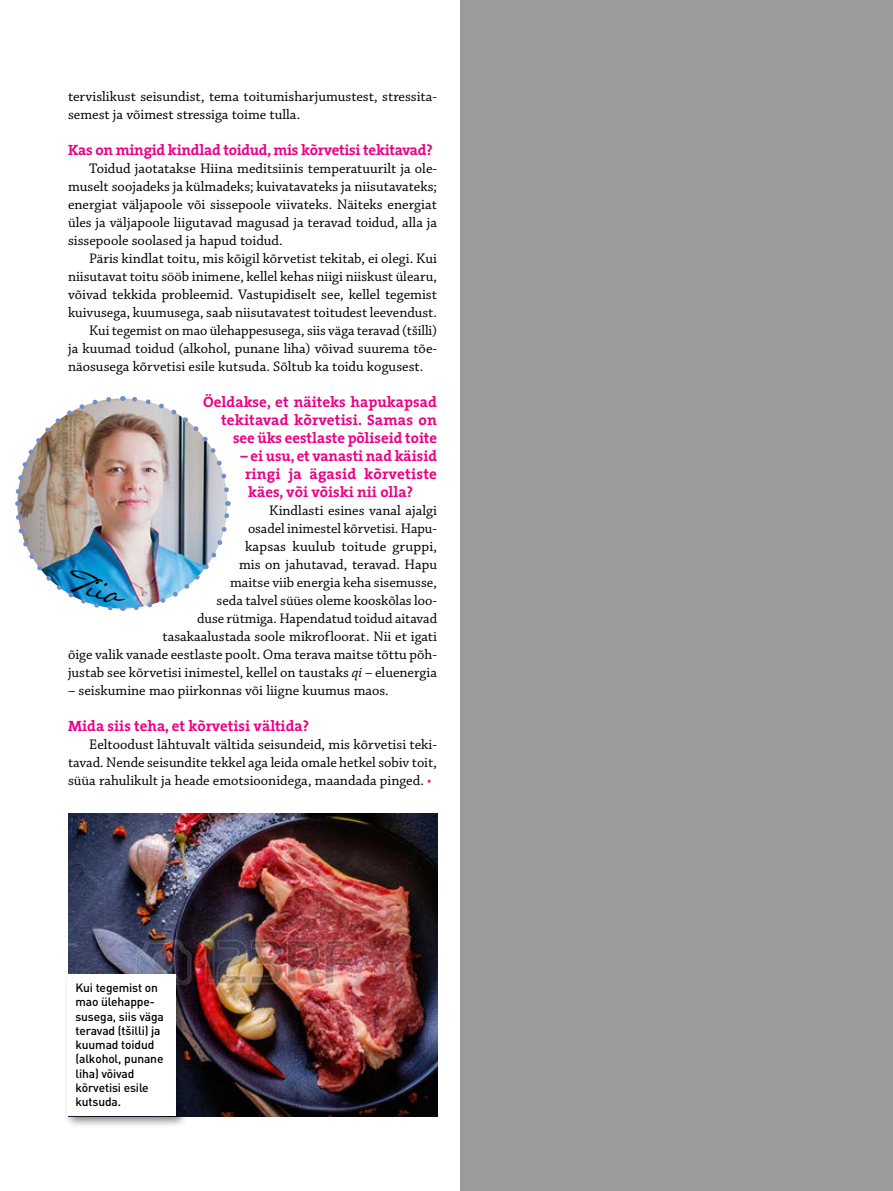
<style>
.page{position:relative;width:893px;height:1191px;background:#fff}
.page>*{position:absolute;margin:0;border:0;box-sizing:border-box;transform-origin:0 0}
.t1{font:700 15px/18px "The Serif";color:#eb0087;text-align:right}
.t2{font:700 15px "The Serif";letter-spacing:-.02em;color:#eb0087}
.t3{font:14.55px/18px "Chaparral Pro";color:#000;text-align:justify}
.t4{font:500 12px/14.2px "DIN Pro";letter-spacing:-.01em;color:#000}
.s1{font-style:italic}
.s2{color:#eb0087}
</style>
<div class="page">
<div style="left:460px;top:0;width:433px;height:1191px;background:#9b9b99"></div>
<img style="left:68px;top:813px;width:369px;height:303px">
<div style="left:62px;top:970px;width:126px;height:158px;background:#000;opacity:.5"></div>
<div style="left:67px;top:974px;width:109px;height:142px;background:#fff"></div>
<img style="left:15px;top:396px;width:216px;height:215px">
<p class="t3" style="left:68px;top:88px;width:371px">tervislikust seisundist, tema toitumisharjumustest, stressita&shy;semest ja võimest stressiga toime tulla.</p>
<p class="t2" style="left:68px;top:137px;width:366px">Kas on mingid kindlad toidud, mis kõrvetisi tekitavad?</p>
<p class="t3" style="left:68px;top:160px;width:371px;text-indent:21px">Toidud jaotatakse Hiina meditsiinis temperatuurilt ja ole&shy;muselt soojadeks ja külmadeks; kuivatavateks ja niisutavateks; energiat väljapoole või sissepoole viivateks. Näiteks energiat üles ja väljapoole liigutavad magusad ja teravad toidud, alla ja sissepoole soolased ja hapud toidud.</p>
<p class="t3" style="left:89px;top:250px;width:349px">Päris kindlat toitu, mis kõigil kõrvetist tekitab, ei olegi. Kui</p>
<p class="t3" style="left:68px;top:268px;width:370px">niisutavat toitu sööb inimene, kellel kehas niigi niiskust ülearu,</p>
<p class="t3" style="left:68px;top:286px;width:371px">võivad tekkida probleemid. Vastupidiselt see, kellel tegemist</p>
<p class="t3" style="left:68px;top:304px;width:370px">kuivusega, kuumusega, saab niisutavatest toitudest leevendust.</p>
<p class="t3" style="left:89px;top:322px;width:349px">Kui tegemist on mao ülehappesusega, siis väga teravad (tšilli)</p>
<p class="t3" style="left:68px;top:340px;width:371px">ja kuumad toidud (alkohol, punane liha) võivad suurema tõe-</p>
<p class="t3" style="left:68px;top:358px;width:357px">näosusega kõrvetisi esile kutsuda. Sõltub ka toidu kogusest.</p>
<p class="t1" style="left:203px;top:392px;width:236px">Öeldakse, et näiteks hapukapsad tekitavad kõrvetisi. Samas on see üks eestlaste põliseid toite</p>
<p class="t1" style="left:245px;top:446px;width:194px;text-align:justify;text-indent:-4px">– ei usu, et vanasti nad käisid ringi ja ägasid kõrvetiste käes, või võiski nii olla?</p>
<p class="t3" style="left:68px;top:502px;width:371px;text-align:right">Kindlasti esines vanal ajalgi<br>osadel inimestel kõrvetisi. Hapu-<br>kapsas kuulub toitude gruppi,<br>mis on jahutavad, teravad. Hapu<br>maitse viib energia keha sisemusse,<br>seda talvel süües oleme kooskõlas loo-<br>duse rütmiga. Hapendatud toidud aitavad<br>tasakaalustada soole mikrofloorat. Nii et igati<br>õige valik vanade eestlaste poolt. Oma terava maitse tõttu põh&shy;justab see kõrvetisi inimestel, kellel on taustaks <span class="s1">qi</span> – eluenergia</p>
<p class="t3" style="left:68px;top:682px;width:322px">– seiskumine mao piirkonnas või liigne kuumus maos.</p>
<p class="t1" style="left:68px;top:716px;width:243px">Mida siis teha, et kõrvetisi vältida?</p>
<p class="t3" style="left:68px;top:736px;width:371px;text-indent:21px">Eeltoodust lähtuvalt vältida seisundeid, mis kõrvetisi teki&shy;tavad. Nende seisundite tekkel aga leida omale hetkel sobiv toit, süüa rahulikult ja heade emotsioonidega, maandada pinged. <span class="s2">•</span></p>
<p class="t4" style="left:75px;top:980px;width:90px">Kui tegemist on mao ülehappe&shy;susega, siis väga teravad (tšilli) ja kuumad toidud (alkohol, punane liha) võivad kõrvetisi esile kutsuda.</p>
</div>
